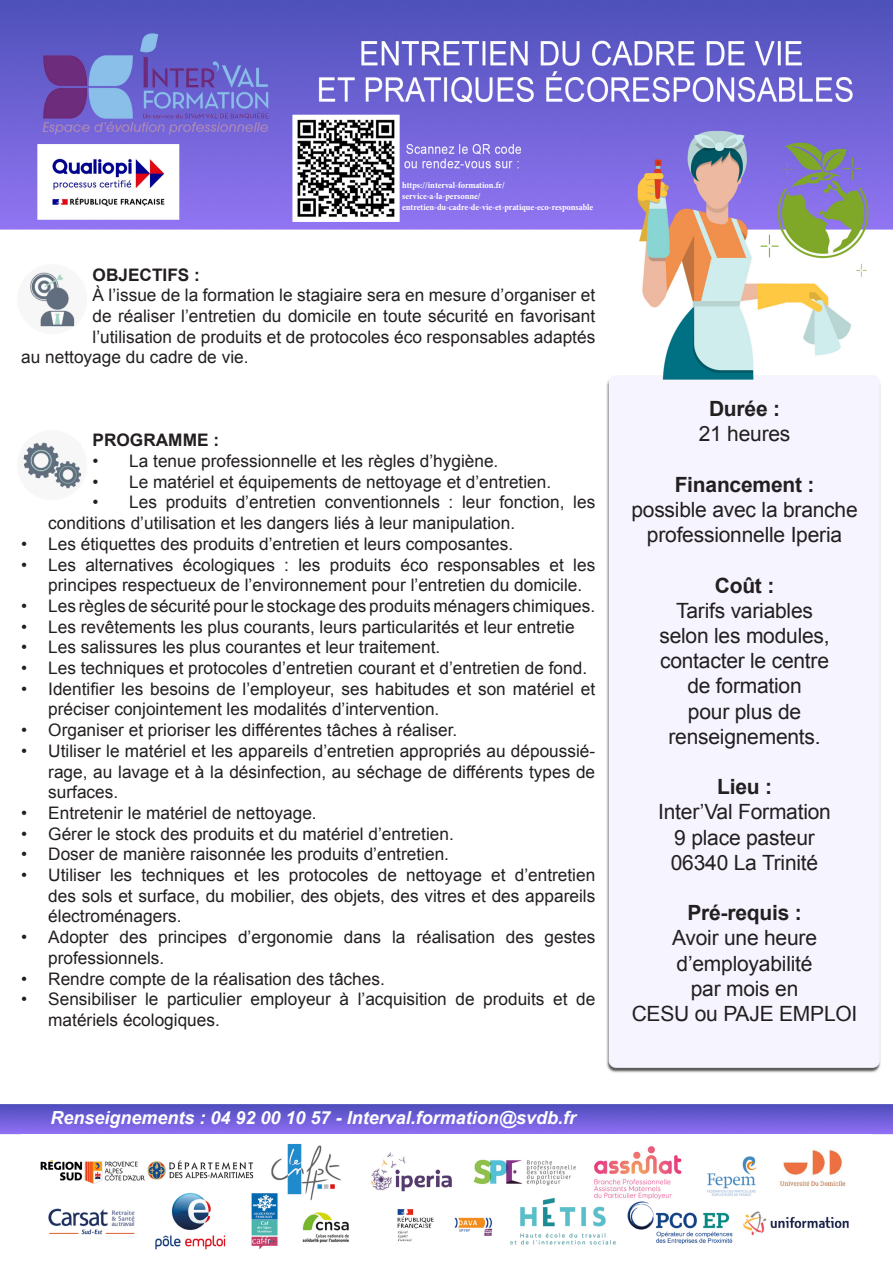
<style>
.page{position:relative;width:893px;height:1263px;background:#fff}
.page>*{position:absolute;margin:0;border:0;box-sizing:border-box;transform-origin:0 0}
.t1{font:21px/25.2px "Arial";letter-spacing:-.01em;color:#231f20;text-align:center}
.t2{font:700 21px "Arial";letter-spacing:-.01em;color:#231f20}
.t3{font:italic 700 18px "Arial";color:#fff}
.t4{font:17.25px/20.7px "Arial";color:#231f20}
.t5{font:700 17.25px "Arial";color:#231f20}
.t6{font:700 condensed 9px "Minion Pro";color:#fff}
</style>
<div class="page">
<img style="left:0;top:0;width:893px;height:1135px">
<img style="left:16px;top:263px;width:72px;height:73px">
<img style="left:16px;top:429px;width:72px;height:73px">
<img style="left:21px;top:1134px;width:851px;height:116px">
<p class="t6" style="left:402px;top:179px;width:104px">https://interval-formation.fr/</p>
<p class="t6" style="left:402px;top:190px;width:80px">service-a-la-personne/</p>
<p class="t6" style="left:402px;top:201px;width:193px">entretien-du-cadre-de-vie-et-pratique-eco-responsable</p>
<p class="t5" style="left:93px;top:263px;width:109px">OBJECTIFS :</p>
<p class="t4" style="left:93px;top:285px;width:504px">À l’issue de la formation le stagiaire sera en mesure d’organiser et</p>
<p class="t4" style="left:93px;top:306px;width:504px">de réaliser l’entretien du domicile en toute sécurité en favorisant</p>
<p class="t4" style="left:93px;top:327px;width:504px">l’utilisation de produits et de protocoles éco responsables adaptés</p>
<p class="t4" style="left:21px;top:347px;width:229px">au nettoyage du cadre de vie.</p>
<p class="t5" style="left:93px;top:429px;width:128px">PROGRAMME :</p>
<p class="t4" style="left:93px;top:451px;width:407px">• La tenue professionnelle et les règles d’hygiène.</p>
<p class="t4" style="left:93px;top:471px;width:460px">• Le matériel et équipements de nettoyage et d’entretien.</p>
<p class="t4" style="left:48px;top:492px;width:549px;text-indent:44px">• Les produits d’entretien conventionnels : leur fonction, les conditions d’utilisation et les dangers liés à leur manipulation.</p>
<p class="t4" style="left:21px;top:534px;width:494px">• Les étiquettes des produits d’entretien et leurs composantes.</p>
<p class="t4" style="left:48px;top:554px;width:548px;text-indent:-27px">• Les alternatives écologiques : les produits éco responsables et les principes respectueux de l’environnement pour l’entretien du domicile.</p>
<p class="t4" style="left:21px;top:596px;width:575px">• Les règles de sécurité pour le stockage des produits ménagers chimiques.</p>
<p class="t4" style="left:21px;top:616px;width:555px">• Les revêtements les plus courants, leurs particularités et leur entretie</p>
<p class="t4" style="left:21px;top:637px;width:421px">• Les salissures les plus courantes et leur traitement.</p>
<p class="t4" style="left:21px;top:658px;width:567px">• Les techniques et protocoles d’entretien courant et d’entretien de fond.</p>
<p class="t4" style="left:48px;top:678px;width:549px;text-indent:-27px">• Identifier les besoins de l’employeur, ses habitudes et son matériel et préciser conjointement les modalités d’intervention.</p>
<p class="t4" style="left:21px;top:720px;width:438px">• Organiser et prioriser les différentes tâches à réaliser.</p>
<p class="t4" style="left:48px;top:741px;width:549px;text-align:justify;text-indent:-27px">• Utiliser le matériel et les appareils d’entretien appropriés au dépoussié&shy;rage, au lavage et à la désinfection, au séchage de différents types de surfaces.</p>
<p class="t4" style="left:21px;top:803px;width:297px">• Entretenir le matériel de nettoyage.</p>
<p class="t4" style="left:21px;top:823px;width:434px">• Gérer le stock des produits et du matériel d’entretien.</p>
<p class="t4" style="left:21px;top:844px;width:429px">• Doser de manière raisonnée les produits d’entretien.</p>
<p class="t4" style="left:48px;top:865px;width:549px;text-align:justify;text-indent:-27px">• Utiliser les techniques et les protocoles de nettoyage et d’entretien des sols et surface, du mobilier, des objets, des vitres et des appareils électroménagers.</p>
<p class="t4" style="left:48px;top:927px;width:549px;text-indent:-27px">• Adopter des principes d’ergonomie dans la réalisation des gestes professionnels.</p>
<p class="t4" style="left:21px;top:968px;width:365px">• Rendre compte de la réalisation des tâches.</p>
<p class="t4" style="left:48px;top:989px;width:548px;text-indent:-27px">• Sensibiliser le particulier employeur à l’acquisition de produits et de matériels écologiques.</p>
<p class="t3" style="left:51px;top:1106px;width:527px">Renseignements : 04 92 00 10 57 - Interval.formation@svdb.fr</p>
<p class="t2" style="left:709px;top:395px;width:73px">Durée :</p>
<p class="t1" style="left:699px;top:421px;width:93px">21 heures</p>
<p class="t2" style="left:675px;top:470px;width:141px">Financement :</p>
<p class="t1" style="left:631px;top:497px;width:228px">possible avec la branche professionnelle Iperia</p>
<p class="t2" style="left:715px;top:571px;width:61px">Coût :</p>
<p class="t1" style="left:676px;top:598px;width:138px">Tarifs variables</p>
<p class="t1" style="left:659px;top:623px;width:172px">selon les modules,</p>
<p class="t1" style="left:660px;top:648px;width:170px">contacter le centre</p>
<p class="t1" style="left:687px;top:673px;width:116px">de formation</p>
<p class="t1" style="left:688px;top:699px;width:115px">pour plus de</p>
<p class="t1" style="left:668px;top:724px;width:154px">renseignements.</p>
<p class="t2" style="left:717px;top:773px;width:56px">Lieu :</p>
<p class="t1" style="left:658px;top:799px;width:174px">Inter’Val Formation</p>
<p class="t1" style="left:674px;top:825px;width:142px">9 place pasteur</p>
<p class="t1" style="left:671px;top:850px;width:149px">06340 La Trinité</p>
<p class="t2" style="left:687px;top:899px;width:116px">Pré-requis :</p>
<p class="t1" style="left:672px;top:925px;width:146px">Avoir une heure</p>
<p class="t1" style="left:677px;top:951px;width:137px">d’employabilité</p>
<p class="t1" style="left:691px;top:976px;width:109px">par mois en</p>
<p class="t1" style="left:632px;top:1001px;width:227px">CESU ou PAJE EMPLOI</p>
</div>
